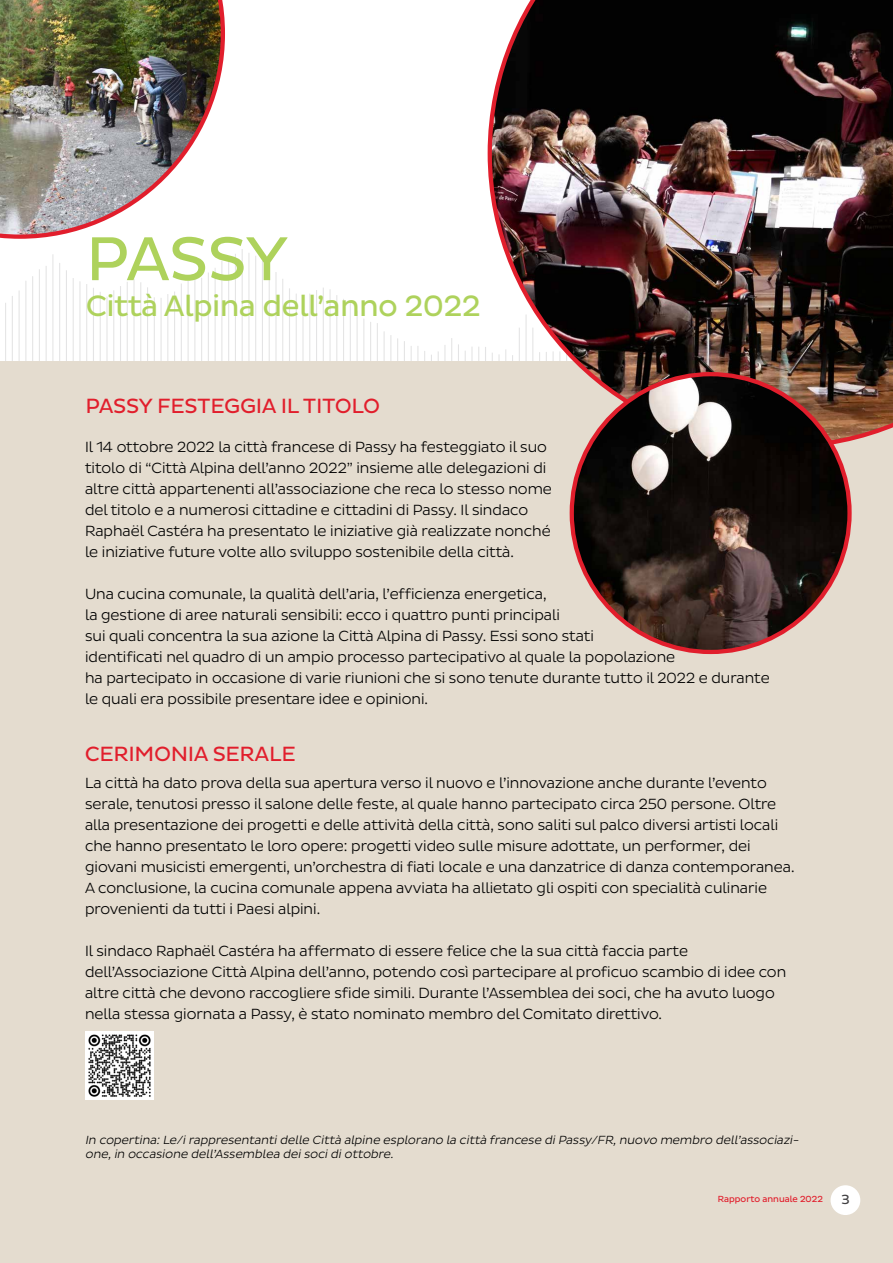
<style>
.page{position:relative;width:893px;height:1263px;background:#fff}
.page>*{position:absolute;margin:0;border:0;box-sizing:border-box;transform-origin:0 0}
.t1{font:63px "Pluto Sans DPD Regular";color:#aed25c}
.t2{font:30px "Pluto Sans DPD Regular";color:#aed25c}
.t3{font:21px "Pluto Sans DPD Regular";letter-spacing:.015em;color:#e11e2c}
.t4{font:15px/21px "Pluto Sans DPD Light";color:#000}
.t5{font:13.5px "Pluto Sans DPD Regular";color:#414042}
.t6{font:italic 12px/14.4px "Pluto Sans DPD Light";color:#000}
.t7{font:9px "Pluto Sans DPD Regular";letter-spacing:.005em;color:#e11e2c}
</style>
<div class="page">
<hr style="left:5px;top:303px;width:1px;height:99px;background:#414042">
<hr style="left:12px;top:296px;width:1px;height:106px;background:#414042">
<hr style="left:19px;top:290px;width:1px;height:112px;background:#414042">
<hr style="left:25px;top:281px;width:1px;height:121px;background:#414042">
<hr style="left:32px;top:276px;width:1px;height:126px;background:#414042">
<hr style="left:39px;top:269px;width:1px;height:133px;background:#414042">
<hr style="left:46px;top:266px;width:1px;height:136px;background:#414042">
<hr style="left:52px;top:254px;width:1px;height:148px;background:#414042">
<hr style="left:59px;top:263px;width:1px;height:139px;background:#414042">
<hr style="left:66px;top:270px;width:1px;height:132px;background:#414042">
<hr style="left:73px;top:278px;width:1px;height:124px;background:#414042">
<hr style="left:79px;top:281px;width:2px;height:121px;background:#414042">
<hr style="left:86px;top:284px;width:1px;height:118px;background:#414042">
<hr style="left:93px;top:288px;width:1px;height:114px;background:#414042">
<hr style="left:100px;top:292px;width:1px;height:110px;background:#414042">
<hr style="left:106px;top:297px;width:2px;height:105px;background:#414042">
<hr style="left:113px;top:290px;width:1px;height:112px;background:#414042">
<hr style="left:120px;top:286px;width:1px;height:116px;background:#414042">
<hr style="left:127px;top:282px;width:1px;height:120px;background:#414042">
<hr style="left:133px;top:279px;width:2px;height:123px;background:#414042">
<hr style="left:140px;top:282px;width:1px;height:120px;background:#414042">
<hr style="left:147px;top:287px;width:1px;height:115px;background:#414042">
<hr style="left:154px;top:297px;width:1px;height:105px;background:#414042">
<hr style="left:160px;top:298px;width:2px;height:104px;background:#414042">
<hr style="left:167px;top:294px;width:1px;height:108px;background:#414042">
<hr style="left:174px;top:292px;width:1px;height:110px;background:#414042">
<hr style="left:181px;top:284px;width:1px;height:118px;background:#414042">
<hr style="left:188px;top:281px;width:1px;height:121px;background:#414042">
<hr style="left:194px;top:278px;width:1px;height:124px;background:#414042">
<hr style="left:201px;top:278px;width:1px;height:124px;background:#414042">
<hr style="left:208px;top:272px;width:1px;height:130px;background:#414042">
<hr style="left:215px;top:268px;width:1px;height:134px;background:#414042">
<hr style="left:221px;top:261px;width:1px;height:141px;background:#414042">
<hr style="left:228px;top:257px;width:1px;height:145px;background:#414042">
<hr style="left:235px;top:254px;width:1px;height:148px;background:#414042">
<hr style="left:242px;top:249px;width:1px;height:153px;background:#414042">
<hr style="left:248px;top:253px;width:1px;height:149px;background:#414042">
<hr style="left:255px;top:256px;width:1px;height:146px;background:#414042">
<hr style="left:262px;top:261px;width:1px;height:141px;background:#414042">
<hr style="left:269px;top:266px;width:1px;height:136px;background:#414042">
<hr style="left:275px;top:272px;width:2px;height:130px;background:#414042">
<hr style="left:282px;top:279px;width:1px;height:123px;background:#414042">
<hr style="left:289px;top:288px;width:1px;height:114px;background:#414042">
<hr style="left:296px;top:294px;width:1px;height:108px;background:#414042">
<hr style="left:302px;top:297px;width:2px;height:105px;background:#414042">
<hr style="left:309px;top:294px;width:1px;height:108px;background:#414042">
<hr style="left:316px;top:290px;width:1px;height:112px;background:#414042">
<hr style="left:323px;top:288px;width:1px;height:114px;background:#414042">
<hr style="left:329px;top:289px;width:2px;height:113px;background:#414042">
<hr style="left:336px;top:295px;width:1px;height:107px;background:#414042">
<hr style="left:343px;top:299px;width:1px;height:103px;background:#414042">
<hr style="left:350px;top:301px;width:1px;height:101px;background:#414042">
<hr style="left:356px;top:311px;width:2px;height:91px;background:#414042">
<hr style="left:363px;top:319px;width:1px;height:83px;background:#414042">
<hr style="left:370px;top:322px;width:1px;height:80px;background:#414042">
<hr style="left:377px;top:323px;width:1px;height:79px;background:#414042">
<hr style="left:384px;top:331px;width:1px;height:71px;background:#414042">
<hr style="left:390px;top:335px;width:1px;height:67px;background:#414042">
<hr style="left:397px;top:338px;width:1px;height:64px;background:#414042">
<hr style="left:404px;top:341px;width:1px;height:61px;background:#414042">
<hr style="left:411px;top:346px;width:1px;height:56px;background:#414042">
<hr style="left:417px;top:346px;width:1px;height:56px;background:#414042">
<hr style="left:424px;top:351px;width:1px;height:51px;background:#414042">
<hr style="left:431px;top:355px;width:1px;height:47px;background:#414042">
<hr style="left:438px;top:351px;width:1px;height:51px;background:#414042">
<hr style="left:444px;top:345px;width:1px;height:57px;background:#414042">
<hr style="left:451px;top:338px;width:1px;height:64px;background:#414042">
<hr style="left:458px;top:344px;width:1px;height:58px;background:#414042">
<hr style="left:465px;top:351px;width:1px;height:51px;background:#414042">
<hr style="left:471px;top:347px;width:2px;height:55px;background:#414042">
<hr style="left:478px;top:347px;width:1px;height:55px;background:#414042">
<hr style="left:485px;top:347px;width:1px;height:55px;background:#414042">
<div style="left:0;top:362px;width:893px;height:901px;background:#e4dccf"></div>
<img style="left:0;top:0;width:225px;height:239px">
<img style="left:85px;top:1032px;width:68px;height:68px">
<img style="left:488px;top:0;width:405px;height:449px">
<img style="left:572px;top:374px;width:277px;height:278px;border-radius:139px">
<div style="left:830px;top:1185px;width:30px;height:30px;background:#fff;border-radius:50%"></div>
<h1 class="t1" style="left:87px;top:223px;width:123px">Passy</h1>
<h2 class="t2" style="left:86px;top:289px;width:396px">Città Alpina dell’anno 2022</h2>
<h3 class="t3" style="left:86px;top:394px;width:231px">PASSY FESTEGGIA IL TITOLO</h3>
<p class="t4" style="left:85px;top:437px;width:468px">Il 14 ottobre 2022 la città francese di Passy ha festeggiato il suo titolo di “Città Alpina dell’anno 2022” insieme alle delegazioni di altre città appartenenti all’associazione che reca lo stesso nome del titolo e a numerosi cittadine e cittadini di Passy. Il sindaco Raphaël Castéra ha presentato le iniziative già realizzate nonché le iniziative future volte allo sviluppo sostenibile della città.</p>
<p class="t4" style="left:85px;top:584px;width:686px">Una cucina comunale, la qualità dell’aria, l’efficienza energetica,<br>la gestione di aree naturali sensibili: ecco i quattro punti principali<br>sui quali concentra la sua azione la Città Alpina di Passy. Essi sono stati<br>identificati nel quadro di un ampio processo partecipativo al quale la popolazione<br>ha partecipato in occasione di varie riunioni che si sono tenute durante tutto il 2022 e durante le quali era possibile presentare idee e opinioni.</p>
<h3 class="t3" style="left:85px;top:742px;width:212px">Cerimonia serale</h3>
<p class="t4" style="left:85px;top:773px;width:711px">La città ha dato prova della sua apertura verso il nuovo e l’innovazione anche durante l’evento serale, tenutosi presso il salone delle feste, al quale hanno partecipato circa 250 persone. Oltre alla presentazione dei progetti e delle attività della città, sono saliti sul palco diversi artisti locali che hanno presentato le loro opere: progetti video sulle misure adottate, un performer, dei giovani musicisti emergenti, un’orchestra di fiati locale e una danzatrice di danza contemporanea.<br>A conclusione, la cucina comunale appena avviata ha allietato gli ospiti con specialità culinarie provenienti da tutti i Paesi alpini.</p>
<p class="t4" style="left:85px;top:941px;width:703px">Il sindaco Raphaël Castéra ha affermato di essere felice che la sua città faccia parte dell’Associazione Città Alpina dell’anno, potendo così partecipare al proficuo scambio di idee con altre città che devono raccogliere sfide simili. Durante l’Assemblea dei soci, che ha avuto luogo nella stessa giornata a Passy, è stato nominato membro del Comitato direttivo.</p>
<p class="t6" style="left:85px;top:1133px;width:717px">In copertina:Le/irappresentantidelle Città alpine esplorano la città francese diPassy/FR,nuovo membro dell’associazi&shy;one,in occasione dell’Assemblea deisocidiottobre.</p>
<p class="t7" style="left:718px;top:1194px;width:107px">Rapporto annuale 2022</p>
<p class="t5" style="left:841px;top:1191px;width:10px">3</p>
</div>
